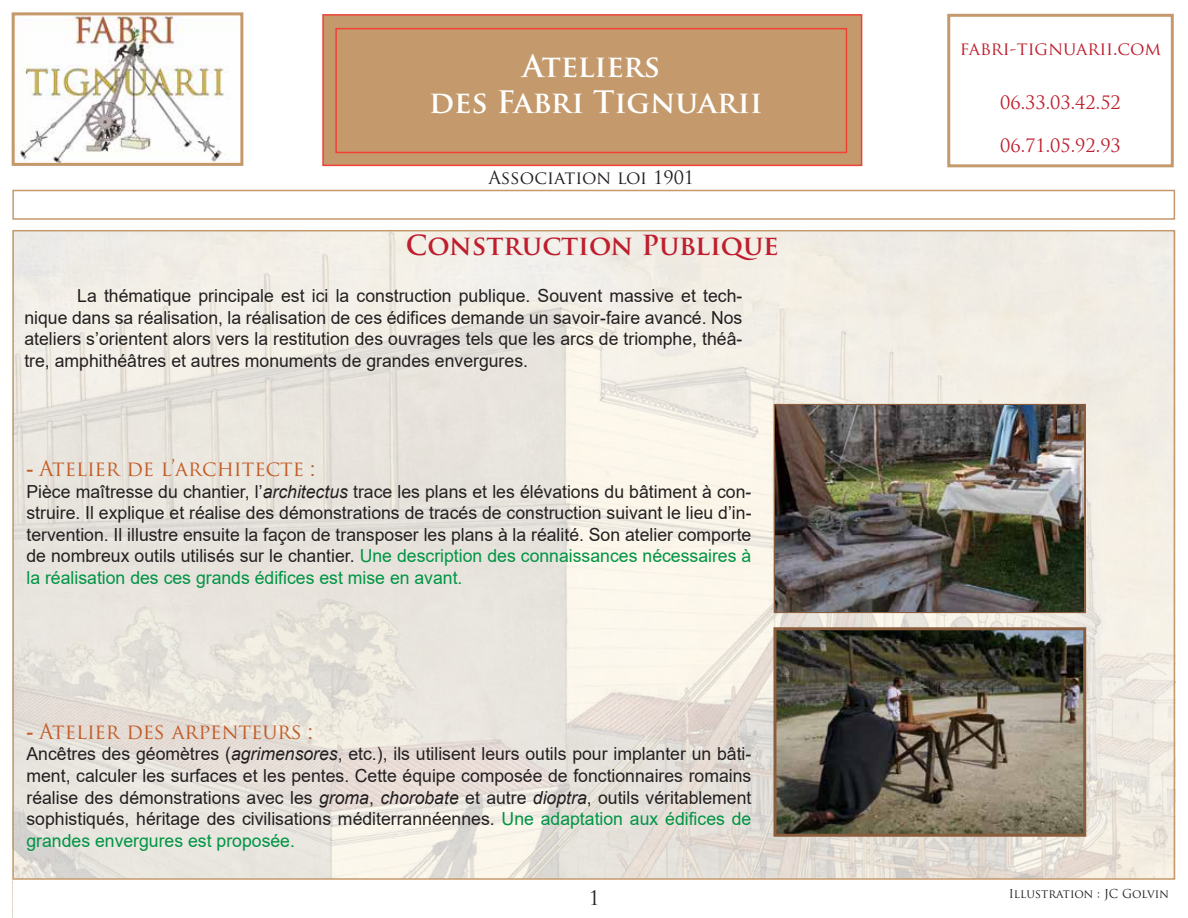
<style>
.page{position:relative;width:1188px;height:918px;background:#fff}
.page>*{position:absolute;margin:0;border:0;box-sizing:border-box;transform-origin:0 0}
.t1{font:700 30.15px/36.3px "Trajan Pro";color:#fff;text-align:center}
.t2{font:700 27px "Trajan Pro";letter-spacing:-.005em;color:#be1e2d}
.t3{font:21px "Trajan Pro";color:#c35b26}
.t4{font:19.5px "Trajan Pro";color:#231f20}
.t5{font:18px/21.6px "Arial";color:#231f20;text-align:justify}
.t6{font:18px "Trajan Pro";color:#be1e2d}
.t7{font:18px "Trajan Pro";color:#231f20}
.t8{font:12px "Trajan Pro";color:#231f20}
.s1{font-family:"Arial"}
.s2{font-style:italic}
.s3{color:#009444}
</style>
<div class="page">
<img style="left:15px;top:231px;width:1161px;height:648px">
<img style="left:16px;top:16px;width:213px;height:146px">
<div style="left:322px;top:14px;width:540px;height:152px;background:#c49a6c;border:2px solid #ef4136"></div>
<div style="left:12px;top:12px;width:231px;height:154px;border:3px solid #c49a6c"></div>
<div style="left:12px;top:190px;width:1163px;height:30px;border:2px solid #c49a6c"></div>
<div style="left:947px;top:14px;width:227px;height:153px;border:3px solid #c49a6c"></div>
<div style="left:774px;top:404px;width:312px;height:209px;border:3px solid #8a5e3c"></div>
<img style="left:775px;top:405px;width:308px;height:207px">
<img style="left:777px;top:631px;width:305px;height:202px">
<div style="left:773px;top:627px;width:313px;height:210px;border:3px solid #8a5e3c"></div>
<div style="left:335px;top:28px;width:512px;height:125px;border:2px solid #ef4136"></div>
<h1 class="t1" style="left:429px;top:48px;width:335px">Ateliers<br>des Fabri Tignuarii</h1>
<p class="t7" style="left:488px;top:166px;width:207px">Association loi 1901</p>
<h2 class="t2" style="left:406px;top:229px;width:374px">Construction Publique</h2>
<p class="t5" style="left:24px;top:285px;width:720px;text-indent:53px">La thématique principale est ici la construction publique. Souvent massive et tech&shy;nique dans sa réalisation, la réalisation de ces édifices demande un savoir-faire avancé. Nos ateliers s’orientent alors vers la restitution des ouvrages tels que les arcs de triomphe, théâ&shy;tre, amphithéâtres et autres monuments de grandes envergures.</p>
<p class="t3" style="left:27px;top:455px;width:290px"><span class="s1">-</span> Atelier de l’architecte <span class="s1">:</span></p>
<p class="t5" style="left:27px;top:480px;width:727px">Pièce maîtresse du chantier, l’<span class="s2">architectus</span> trace les plans et les élévations du bâtiment à con&shy;struire. Il explique et réalise des démonstrations de tracés de construction suivant le lieu d’in&shy;tervention. Il illustre ensuite la façon de transposer les plans à la réalité. Son atelier comporte de nombreux outils utilisés sur le chantier. <span class="s3">Une description des connaissances nécessaires à la réalisation des ces grands édifices est mise en avant.</span></p>
<p class="t3" style="left:27px;top:718px;width:288px"><span class="s1">-</span> Atelier des arpenteurs <span class="s1">:</span></p>
<p class="t5" style="left:27px;top:743px;width:726px">Ancêtres des géomètres (<span class="s2">agrimensores</span>, etc.), ils utilisent leurs outils pour implanter un bâti&shy;ment, calculer les surfaces et les pentes. Cette équipe composée de fonctionnaires romains réalise des démonstrations avec les <span class="s2">groma</span>, <span class="s2">chorobate</span> et autre <span class="s2">dioptra</span>, outils véritablement sophistiqués, héritage des civilisations méditerrannéennes. <span class="s3">Une adaptation aux édifices de grandes envergures est proposée.</span></p>
<p class="t6" style="left:960px;top:37px;width:203px">fabri-tignuarii.com</p>
<p class="t6" style="left:1000px;top:91px;width:122px">06.33.03.42.52</p>
<p class="t6" style="left:1000px;top:134px;width:122px">06.71.05.92.93</p>
<p class="t4" style="left:589px;top:886px;width:12px">1</p>
<p class="t8" style="left:1009px;top:886px;width:162px">Illustration : JC Golvin</p>
</div>
